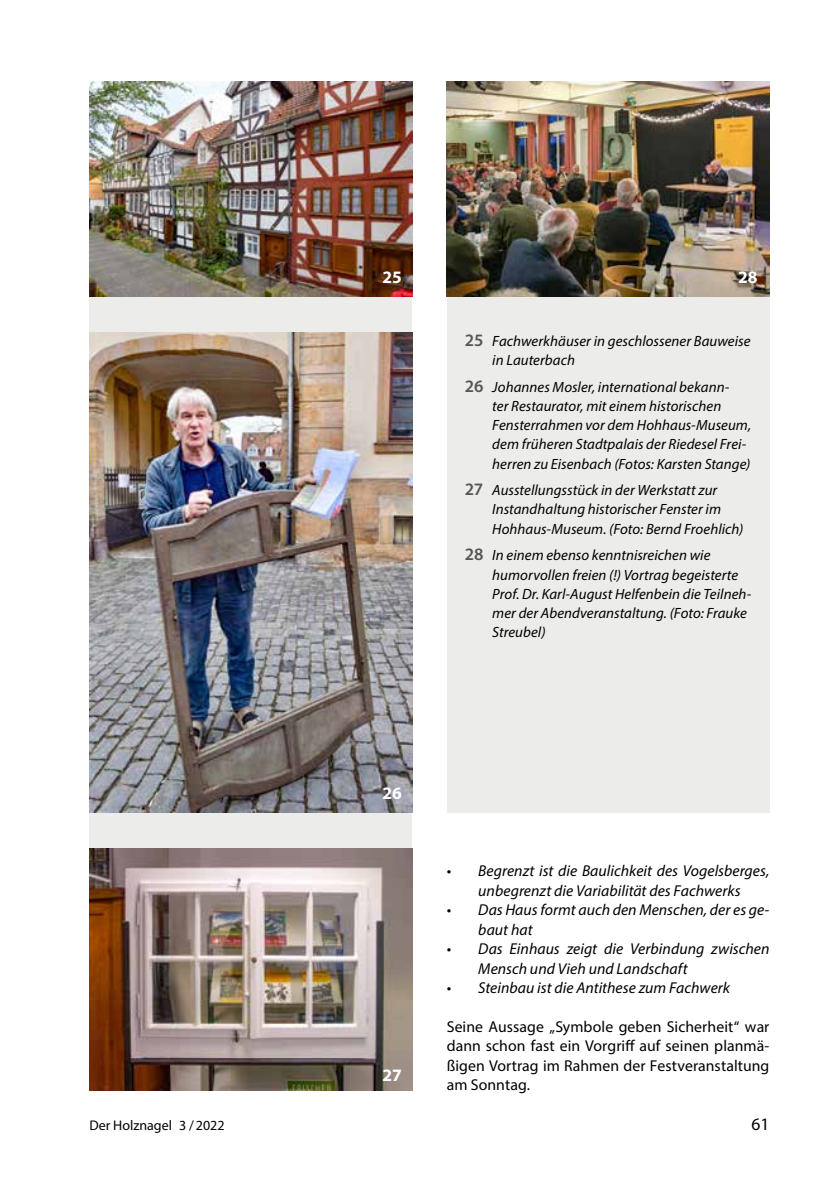
<style>
.page{position:relative;width:834px;height:1181px;background:#fff}
.page>*{position:absolute;margin:0;border:0;box-sizing:border-box;transform-origin:0 0}
.t1{font:700 17.5px "Myriad Pro";letter-spacing:-.005em;color:#fff}
.t2{font:17.5px "Myriad Pro";color:#000}
.t3{font:italic 15.75px/19.4px "Myriad Pro";color:#000}
.t4{font:15.75px/19.4px "Myriad Pro";letter-spacing:.005em;color:#000;text-align:justify}
.t5{font:italic 14.88px/19.2px "Myriad Pro";letter-spacing:.005em;color:#000}
.t6{font:14px "Myriad Pro";color:#000}
.s1{font-weight:600;font-style:normal;font-size:17.5px;color:#565655}
</style>
<div class="page">
<div style="left:89px;top:82px;width:323px;height:1008px;background:#ececeb"></div>
<div style="left:446px;top:84px;width:323px;height:728px;background:#ececeb"></div>
<img style="left:89px;top:82px;width:323px;height:215px">
<img style="left:89px;top:332px;width:323px;height:480px">
<img style="left:89px;top:848px;width:323px;height:242px">
<img style="left:446px;top:82px;width:323px;height:215px">
<p class="t1" style="left:382px;top:265px;width:21px">25</p>
<p class="t1" style="left:737px;top:265px;width:21px">28</p>
<p class="t5" style="left:492px;top:331px;width:259px;text-indent:-27px"><span class="s1">25</span> Fachwerkhäuser in geschlossener Bauweise in Lauterbach</p>
<p class="t5" style="left:492px;top:377px;width:260px;text-indent:-27px"><span class="s1">26</span> Johannes Mosler, international bekann-<br>ter Restaurator, mit einem historischen Fensterrahmen vor dem Hohhaus-Museum, dem früheren Stadtpalais der Riedesel Frei&shy;herren zu Eisenbach (Fotos: Karsten Stange)</p>
<p class="t5" style="left:492px;top:480px;width:252px;text-indent:-27px"><span class="s1">27</span> Ausstellungsstück in der Werkstatt zur<br>Instandhaltung historischer Fenster im<br>Hohhaus-Museum. (Foto: Bernd Froehlich)</p>
<p class="t5" style="left:492px;top:545px;width:260px;text-indent:-27px"><span class="s1">28</span> In einem ebenso kenntnisreichen wie humorvollen freien (!) Vortrag begeisterte Prof. Dr. Karl-August Helfenbein die Teilneh&shy;mer der Abendveranstaltung. (Foto: Frauke Streubel)</p>
<p class="t1" style="left:382px;top:781px;width:21px">26</p>
<p class="t1" style="left:382px;top:1063px;width:21px">27</p>
<p class="t3" style="left:446px;top:861px;width:324px;text-align:center">• Begrenzt ist die Baulichkeit des Vogelsberges, unbegrenzt die Variabilität des Fachwerks</p>
<p class="t3" style="left:478px;top:900px;width:292px;text-indent:-32px">• Das Haus formt auch den Menschen, der es ge&shy;baut hat</p>
<p class="t3" style="left:478px;top:939px;width:292px;text-indent:-32px">• Das Einhaus zeigt die Verbindung zwischen<br>Mensch und Vieh und Landschaft</p>
<p class="t3" style="left:446px;top:977px;width:285px">• Steinbau ist die Antithese zum Fachwerk</p>
<p class="t4" style="left:446px;top:1016px;width:324px">Seine Aussage „Symbole geben Sicherheit“ war dann schon fast ein Vorgriff auf seinen planmä&shy;ßigen Vortrag im Rahmen der Festveranstaltung am Sonntag.</p>
<p class="t6" style="left:89px;top:1116px;width:137px">Der Holznagel 3 /2022</p>
<p class="t2" style="left:751px;top:1113px;width:19px">61</p>
</div>
